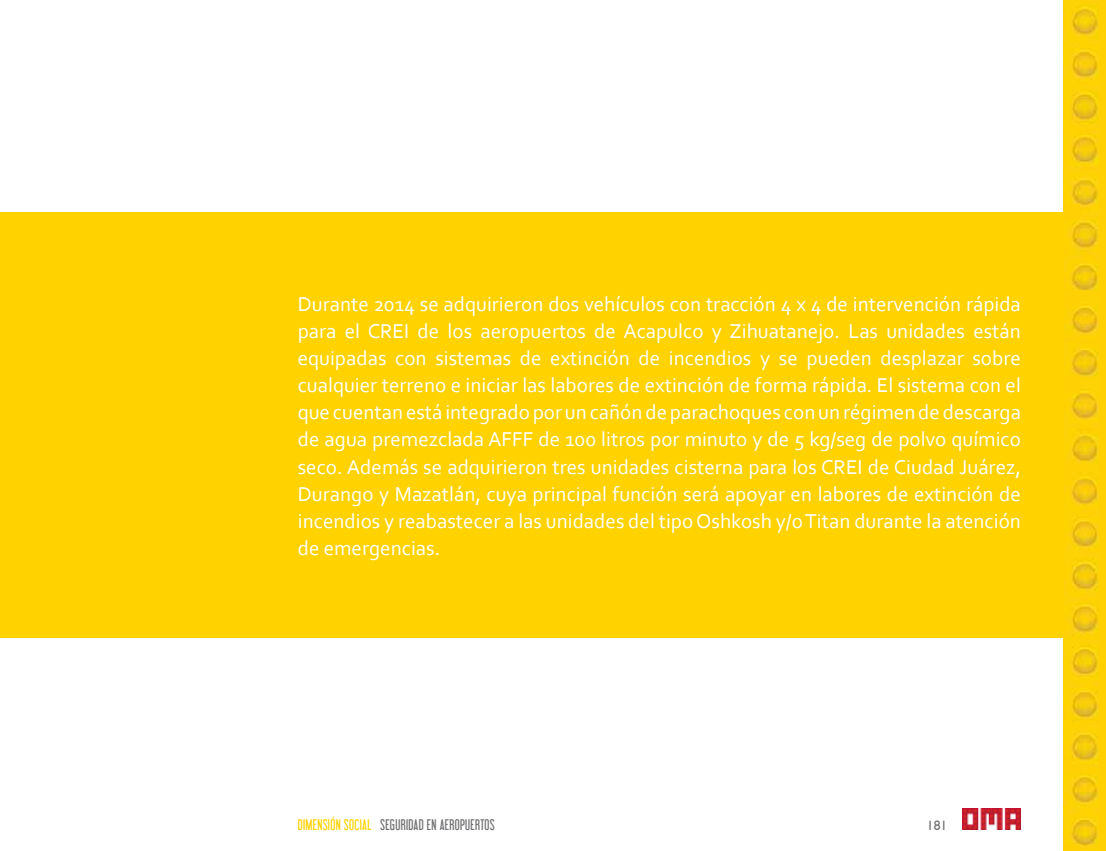
<style>
.page{position:relative;width:1106px;height:851px;background:#fff}
.page>*{position:absolute;margin:0;border:0;box-sizing:border-box;transform-origin:0 0}
.t1{font:21px/27px "Corbel";color:#fff;text-align:justify}
.t2{font:13.5px "Libel Suit";letter-spacing:.025em;color:#717073}
.t3{font:13.5px "Humanist 521 BT";color:#717073}
.s1{color:#ffd200}
</style>
<div class="page">
<img style="left:962px;top:808px;width:58px;height:21px">
<img style="left:1063px;top:0;width:43px;height:850px">
<div style="left:0;top:213px;width:1063px;height:425px;background:#ffd200"></div>
<p class="t1" style="left:298px;top:290px;width:724px">Durante 2014 se adquirieron dos vehículos con tracción 4 x 4 de intervención rápida para el CREI de los aeropuertos de Acapulco y Zihuatanejo. Las unidades están equipadas con sistemas de extinción de incendios y se pueden desplazar sobre cualquier terreno e iniciar las labores de extinción de forma rápida. El sistema con el que cuentan está integradopor un cañón de parachoques con un régimendedescarga de agua premezclada AFFF de 100 litros por minuto y de 5 kg/seg de polvo químico seco. Además se adquirieron tres unidades cisterna para los CREI de Ciudad Juárez, Durango y Mazatlán, cuya principal función será apoyar en labores de extinción de incendios y reabastecer a las unidades del tipoOshkosh y/oTitan durante la atención de emergencias.</p>
<p class="t2" style="left:298px;top:816px;width:198px"><span class="s1">DIMENSIÓN SOCIAL</span> SEGURIDAD EN AEROPUERTOS</p>
<p class="t3" style="left:926px;top:816px;width:22px">181</p>
</div>
